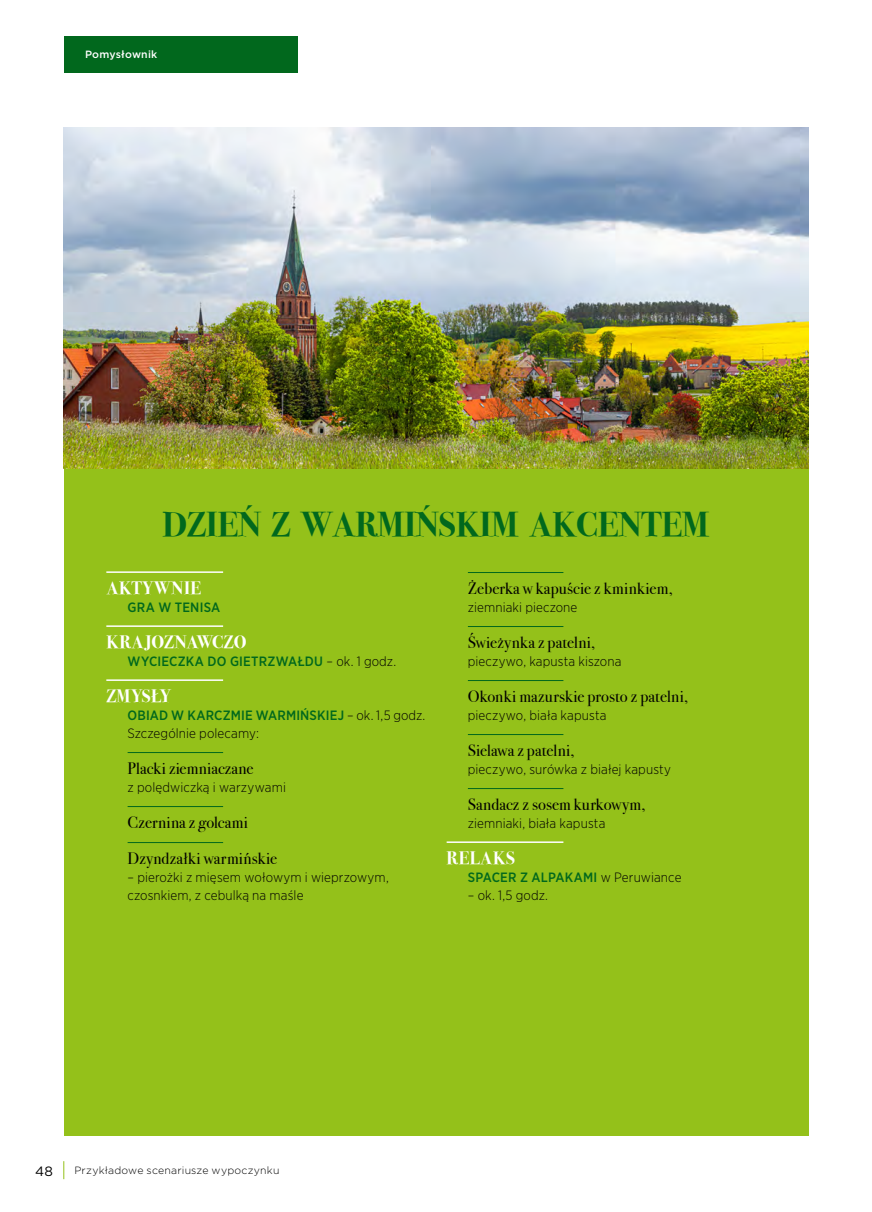
<style>
.page{position:relative;width:872px;height:1212px;background:#fff}
.page>*{position:absolute;margin:0;border:0;box-sizing:border-box;transform-origin:0 0}
.t1{font:700 34.5px "Bodoni Svty Two ITCTT";color:#01681d}
.t2{font:700 18px "Bodoni Svty Two ITCTT";letter-spacing:.025em;color:#fff}
.t3{font:16.5px/36px "Bodoni Svty Two ITCTT";letter-spacing:.01em;color:#000}
.t4{font:300 13.5px/18px "Gotham Narrow";letter-spacing:.01em;color:#000}
.t5{font:500 13.5px "Gotham Narrow";letter-spacing:.015em;color:#01681d}
.t6{font:13.5px "Gotham";color:#000}
.t7{font:300 10.5px "Gotham";letter-spacing:.02em;color:#000}
.t8{font:500 10.5px "Gotham";letter-spacing:.02em;color:#fff}
.s1{font-weight:300;color:#000}
.s2{font-weight:500;color:#01681d}
</style>
<div class="page">
<svg style="left:63px;top:1161px;width:1px;height:18px"></svg>
<div style="left:64px;top:36px;width:234px;height:36px;background:#01681d"></div>
<div style="left:64px;top:128px;width:744px;height:1007px;background:#94c11a"></div>
<hr style="left:106px;top:571px;width:117px;height:2px;background:#fff">
<hr style="left:106px;top:625px;width:117px;height:2px;background:#fff">
<hr style="left:106px;top:679px;width:117px;height:2px;background:#fff">
<hr style="left:128px;top:752px;width:95px;height:1px;background:#01681d">
<hr style="left:128px;top:806px;width:95px;height:1px;background:#01681d">
<hr style="left:128px;top:842px;width:95px;height:1px;background:#01681d">
<hr style="left:468px;top:572px;width:95px;height:1px;background:#01681d">
<hr style="left:468px;top:626px;width:95px;height:1px;background:#01681d">
<hr style="left:468px;top:680px;width:95px;height:1px;background:#01681d">
<hr style="left:468px;top:734px;width:95px;height:1px;background:#01681d">
<hr style="left:468px;top:788px;width:95px;height:1px;background:#01681d">
<hr style="left:446px;top:841px;width:117px;height:2px;background:#fff">
<img style="left:64px;top:128px;width:744px;height:340px">
<p class="t8" style="left:85px;top:48px;width:74px">Pomysłownik</p>
<h1 class="t1" style="left:163px;top:496px;width:548px">DZIEŃ Z WARMIŃSKIM AKCENTEM</h1>
<h2 class="t2" style="left:106px;top:573px;width:96px">AKTYWNIE</h2>
<p class="t5" style="left:128px;top:599px;width:94px">GRA W TENISA</p>
<h2 class="t2" style="left:106px;top:627px;width:142px">KRAJOZNAWCZO</h2>
<p class="t5" style="left:128px;top:653px;width:270px">WYCIECZKA DO GIETRZWAŁDU <span class="s1">– ok. 1 godz.</span></p>
<h2 class="t2" style="left:106px;top:681px;width:66px">ZMYSŁY</h2>
<p class="t4" style="left:128px;top:706px;width:299px"><span class="s2">OBIAD W KARCZMIE WARMIŃSKIEJ</span> – ok. 1,5 godz.<br>Szczególnie polecamy:</p>
<p class="t3" style="left:128px;top:749px;width:127px">Placki ziemniaczane</p>
<p class="t4" style="left:128px;top:778px;width:160px">z polędwiczką i warzywami</p>
<p class="t3" style="left:128px;top:803px;width:151px">Czernina z golcami<br>Dzyndzałki warmińskie</p>
<p class="t4" style="left:128px;top:868px;width:263px">– pierożki z mięsem wołowym i wieprzowym, czosnkiem, z cebulką na maśle</p>
<p class="t3" style="left:468px;top:569px;width:206px">Żeberka w kapuście z kminkiem,</p>
<p class="t4" style="left:468px;top:598px;width:111px">ziemniaki pieczone</p>
<p class="t3" style="left:468px;top:623px;width:129px">Świeżynka z patelni,</p>
<p class="t4" style="left:468px;top:652px;width:155px">pieczywo, kapusta kiszona</p>
<p class="t3" style="left:468px;top:677px;width:222px">Okonki mazurskie prosto z patelni,</p>
<p class="t4" style="left:468px;top:706px;width:140px">pieczywo, biała kapusta</p>
<p class="t3" style="left:468px;top:731px;width:108px">Sielawa z patelni,</p>
<p class="t4" style="left:468px;top:760px;width:205px">pieczywo, surówka z białej kapusty</p>
<p class="t3" style="left:468px;top:785px;width:179px">Sandacz z sosem kurkowym,</p>
<p class="t4" style="left:468px;top:814px;width:139px">ziemniaki, biała kapusta</p>
<h2 class="t2" style="left:446px;top:843px;width:70px">RELAKS</h2>
<p class="t5" style="left:468px;top:869px;width:215px">SPACER Z ALPAKAMI <span class="s1">w Peruwiance</span></p>
<p class="t4" style="left:468px;top:886px;width:82px">– ok. 1,5 godz.</p>
<p class="t6" style="left:35px;top:1162px;width:19px">48</p>
<p class="t7" style="left:74px;top:1164px;width:206px">Przykładowe scenariusze wypoczynku</p>
</div>
